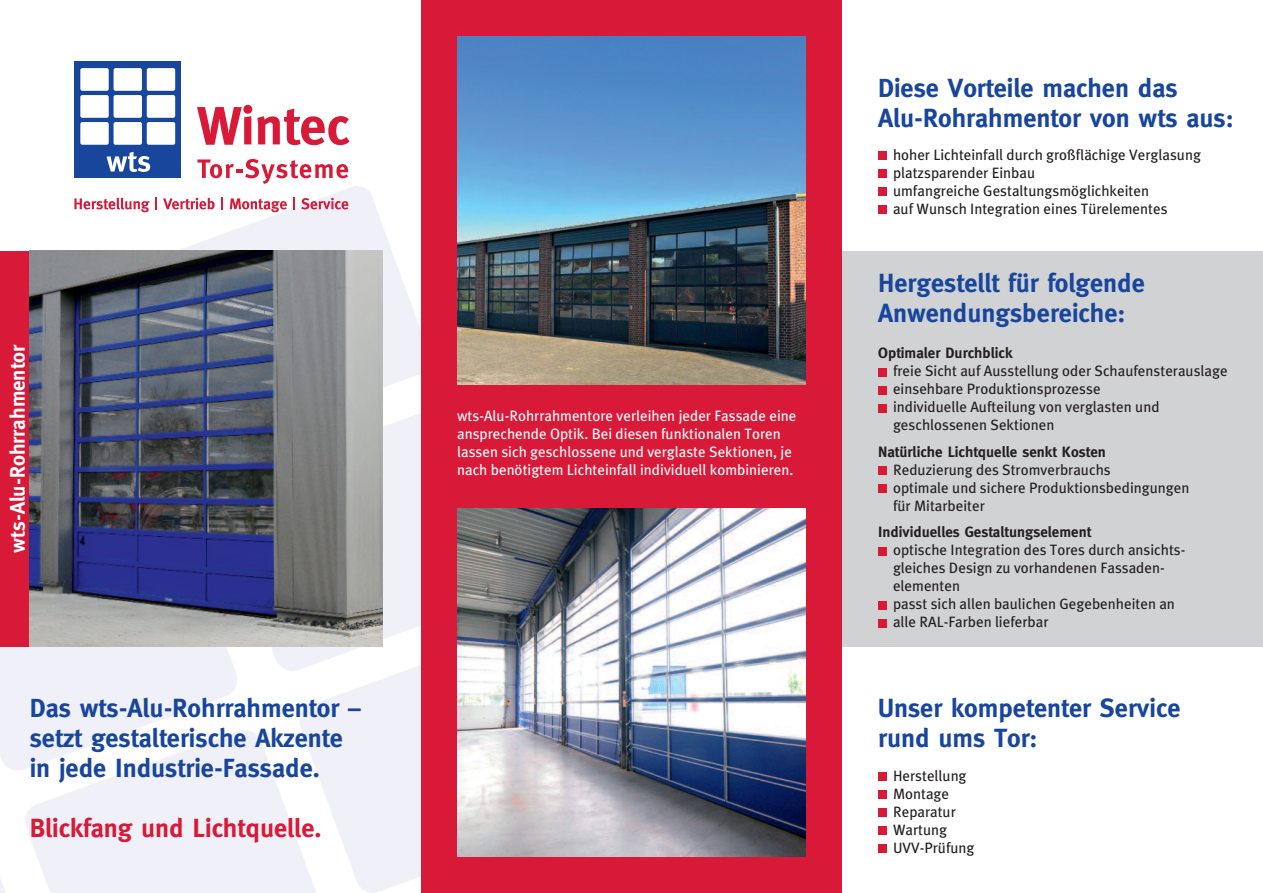
<style>
.page{position:relative;width:1263px;height:893px;background:#fff}
.page>*{position:absolute;margin:0;border:0;box-sizing:border-box;transform-origin:0 0}
.t1{font:700 26.25px/30px "Meta";color:#18469d}
.t2{font:700 26.25px "Meta";color:#d91938}
.t3{font:700 21px "Meta";color:#fff}
.t4{font:15px/18px "Meta Plus";color:#231f20}
.t5{font:15px/18px "Meta Plus";color:#fff}
.t6{font:700 15px "Meta";color:#231f20}
</style>
<div class="page">
<img style="left:0;top:186px;width:421px;height:707px">
<div style="left:0;top:251px;width:38px;height:395px;background:#d91938"></div>
<img style="left:30px;top:251px;width:353px;height:395px">
<div style="left:842px;top:251px;width:421px;height:395px;background:#d1d2d4"></div>
<div style="left:421px;top:0;width:421px;height:893px;background:#d91938"></div>
<img style="left:457px;top:36px;width:349px;height:349px">
<div style="left:878px;top:772px;width:9px;height:9px;background:#d91938"></div>
<div style="left:878px;top:790px;width:9px;height:9px;background:#d91938"></div>
<div style="left:878px;top:808px;width:9px;height:9px;background:#d91938"></div>
<div style="left:878px;top:826px;width:9px;height:9px;background:#d91938"></div>
<div style="left:878px;top:844px;width:9px;height:9px;background:#d91938"></div>
<div style="left:878px;top:368px;width:9px;height:8px;background:#d91938"></div>
<div style="left:878px;top:466px;width:9px;height:9px;background:#d91938"></div>
<div style="left:878px;top:547px;width:9px;height:8px;background:#d91938"></div>
<div style="left:878px;top:619px;width:9px;height:8px;background:#d91938"></div>
<div style="left:878px;top:386px;width:9px;height:8px;background:#d91938"></div>
<div style="left:878px;top:601px;width:9px;height:8px;background:#d91938"></div>
<div style="left:878px;top:484px;width:9px;height:9px;background:#d91938"></div>
<div style="left:878px;top:404px;width:9px;height:8px;background:#d91938"></div>
<div style="left:878px;top:151px;width:9px;height:9px;background:#d91938"></div>
<div style="left:878px;top:187px;width:9px;height:9px;background:#d91938"></div>
<div style="left:878px;top:205px;width:9px;height:9px;background:#d91938"></div>
<div style="left:878px;top:169px;width:9px;height:9px;background:#d91938"></div>
<svg style="left:197px;top:159px;width:151px;height:25px"></svg>
<div style="left:75px;top:62px;width:106px;height:116px;background:#18469d"></div>
<svg style="left:197px;top:105px;width:153px;height:40px"></svg>
<svg style="left:74px;top:197px;width:83px;height:15px"></svg>
<svg style="left:163px;top:198px;width:52px;height:11px"></svg>
<svg style="left:221px;top:197px;width:2px;height:12px"></svg>
<svg style="left:230px;top:198px;width:57px;height:14px"></svg>
<svg style="left:293px;top:197px;width:2px;height:12px"></svg>
<svg style="left:301px;top:198px;width:47px;height:11px"></svg>
<svg style="left:107px;top:152px;width:43px;height:20px"></svg>
<div style="left:147px;top:122px;width:28px;height:23px;background:#fff;border-radius:2px"></div>
<div style="left:147px;top:95px;width:28px;height:23px;background:#fff;border-radius:2px"></div>
<div style="left:147px;top:68px;width:28px;height:23px;background:#fff;border-radius:2px"></div>
<div style="left:114px;top:122px;width:28px;height:23px;background:#fff;border-radius:2px"></div>
<div style="left:114px;top:95px;width:28px;height:23px;background:#fff;border-radius:2px"></div>
<div style="left:114px;top:68px;width:28px;height:23px;background:#fff;border-radius:2px"></div>
<div style="left:80px;top:122px;width:29px;height:23px;background:#fff;border-radius:2px"></div>
<div style="left:80px;top:95px;width:29px;height:23px;background:#fff;border-radius:2px"></div>
<div style="left:80px;top:68px;width:29px;height:23px;background:#fff;border-radius:2px"></div>
<img style="left:457px;top:508px;width:349px;height:349px">
<h2 class="t3" style="left:5px;top:553px;width:210px;rotate:-90deg">wts-Alu-Rohrrahmentor</h2>
<h1 class="t1" style="left:30px;top:693px;width:332px">Das wts-Alu-Rohrrahmentor – setzt gestalterische Akzente in jede Industrie-Fassade.</h1>
<h1 class="t2" style="left:30px;top:813px;width:293px">Blickfang und Lichtquelle.</h1>
<p class="t5" style="left:457px;top:407px;width:341px">wts-Alu-Rohrrahmentore verleihen jeder Fassade eine ansprechende Optik. Bei diesen funktionalen Toren lassen sich geschlossene und verglaste Sektionen, je nach benötigtem Lichteinfall individuell kombinieren.</p>
<h1 class="t1" style="left:878px;top:72px;width:357px">Diese Vorteile machen das<br>Alu-Rohrahmentor von wts aus:</h1>
<p class="t4" style="left:893px;top:146px;width:309px">hoher Lichteinfall durch großflächige Verglasung platzsparender Einbau<br>umfangreiche Gestaltungsmöglichkeiten<br>auf Wunsch Integration eines Türelementes</p>
<h1 class="t1" style="left:878px;top:268px;width:268px">Hergestellt für folgende<br>Anwendungsbereiche:</h1>
<p class="t6" style="left:878px;top:344px;width:136px">Optimaler Durchblick</p>
<p class="t4" style="left:893px;top:362px;width:336px">freie Sicht auf Ausstellung oder Schaufensterauslage einsehbare Produktionsprozesse<br>individuelle Aufteilung von verglasten und geschlossenen Sektionen</p>
<p class="t6" style="left:878px;top:443px;width:229px">Natürliche Lichtquelle senkt Kosten</p>
<p class="t4" style="left:893px;top:460px;width:298px">Reduzierung des Stromverbrauchs<br>optimale und sichere Produktionsbedingungen für Mitarbeiter</p>
<p class="t6" style="left:878px;top:523px;width:215px">Individuelles Gestaltungselement</p>
<p class="t4" style="left:893px;top:541px;width:294px">optische Integration des Tores durch ansichts&shy;gleiches Design zu vorhandenen Fassaden&shy;elementen<br>passt sich allen baulichen Gegebenheiten an alle RAL-Farben lieferbar</p>
<h1 class="t1" style="left:878px;top:693px;width:304px">Unser kompetenter Service rund ums Tor:</h1>
<p class="t4" style="left:893px;top:766px;width:83px">Herstellung<br>Montage<br>Reparatur<br>Wartung<br>UVV-Prüfung</p>
</div>
